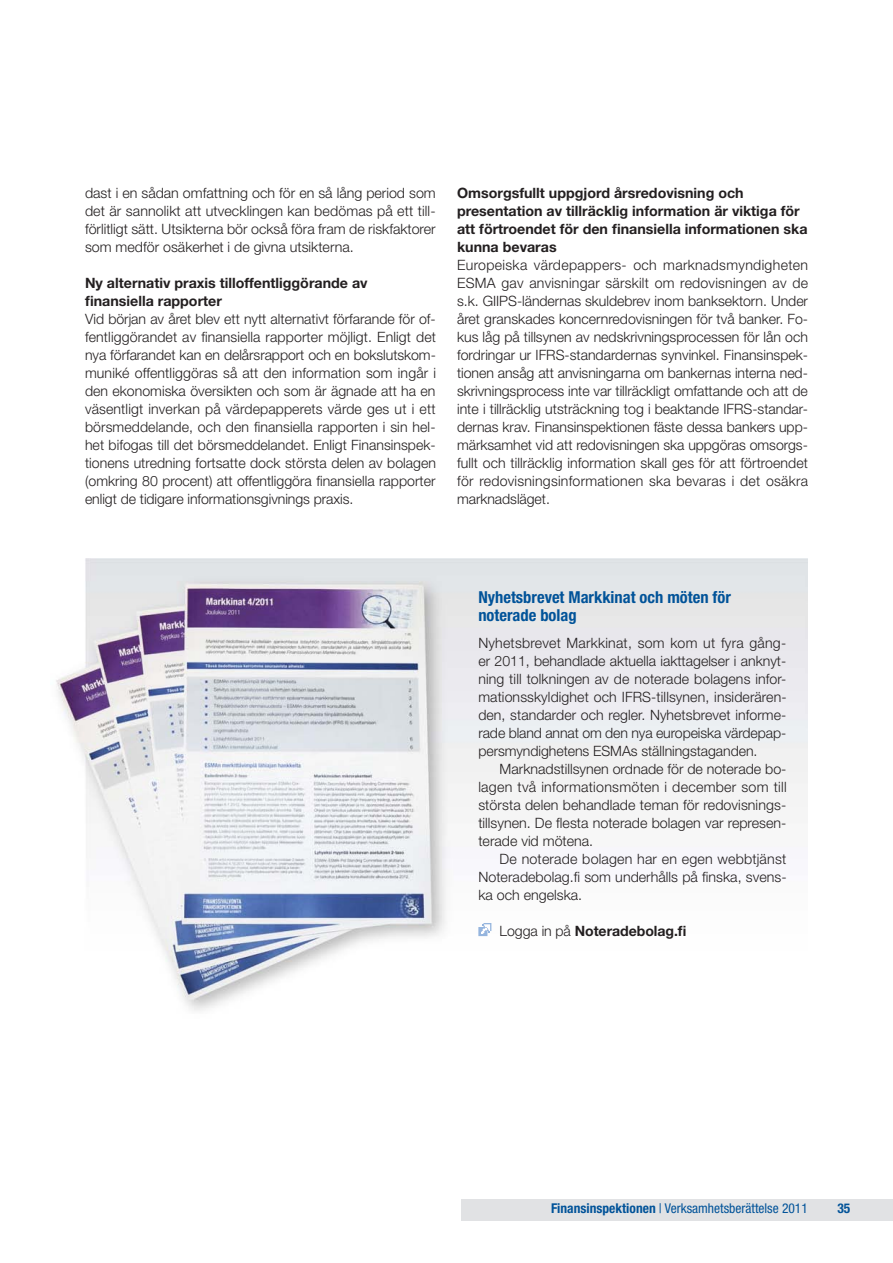
<style>
.page{position:relative;width:893px;height:1263px;background:#fff}
.page>*{position:absolute;margin:0;border:0;box-sizing:border-box;transform-origin:0 0}
.t1{font:700 condensed 16.5px/18px "Helvetica Neue LT Std";color:#015399}
.t2{font:300 14.25px/18px "Helvetica Neue LT Std";color:#231f20;text-align:justify}
.t3{font:700 14.25px/18px "Helvetica Neue LT Std";color:#231f20}
.t4{font:condensed 13.5px "Helvetica Neue LT Std";color:#015399}
.t5{font:700 condensed 13.5px "Helvetica Neue LT Std";color:#015399}
.s1{font-weight:300}
.s2{font-weight:700}
</style>
<div class="page">
<div style="left:461px;top:1199px;width:432px;height:21px;background:#e1e2e4"></div>
<img style="left:56px;top:558px;width:752px;height:453px">
<svg style="left:478px;top:923px;width:13px;height:13px"></svg>
<p class="t2" style="left:85px;top:184px;width:352px">dast i en sådan omfattning och för en så lång period som det är sannolikt att utvecklingen kan bedömas på ett till&shy;förlitligt sätt. Utsikterna bör också föra fram de riskfaktorer som medför osäkerhet i de givna utsikterna.</p>
<p class="t3" style="left:85px;top:274px;width:284px">Ny alternativ praxis tilloffentliggörande av finansiella rapporter</p>
<p class="t2" style="left:85px;top:310px;width:353px">Vid början av året blev ett nytt alternativt förfarande för of&shy;fentliggörandet av finansiella rapporter möjligt. Enligt det nya förfarandet kan en delårsrapport och en bokslutskom&shy;muniké offentliggöras så att den information som ingår i den ekonomiska översikten och som är ägnade att ha en väsentligt inverkan på värdepapperets värde ges ut i ett börsmeddelande, och den finansiella rapporten i sin hel&shy;het bifogas till det börsmeddelandet. Enligt Finansinspek&shy;tionens utredning fortsatte dock största delen av bolagen (omkring 80 procent) att offentliggöra finansiella rapporter enligt de tidigare informationsgivnings praxis.</p>
<p class="t3" style="left:457px;top:184px;width:352px">Omsorgsfullt uppgjord årsredovisning och presentation av tillräcklig information är viktiga för att förtroendet för den finansiella informationen ska kunna bevaras</p>
<p class="t2" style="left:457px;top:256px;width:353px">Europeiska värdepappers- och marknadsmyndigheten ESMA gav anvisningar särskilt om redovisningen av de s.k. GIIPS-ländernas skuldebrev inom banksektorn. Under året granskades koncernredovisningen för två banker. Fo&shy;kus låg på tillsynen av nedskrivningsprocessen för lån och fordringar ur IFRS-standardernas synvinkel. Finansinspek&shy;tionen ansåg att anvisningarna om bankernas interna ned&shy;skrivningsprocess inte var tillräckligt omfattande och att de inte i tillräcklig utsträckning tog i beaktande IFRS-standar&shy;dernas krav. Finansinspektionen fäste dessa bankers upp&shy;märksamhet vid att redovisningen ska uppgöras omsorgs&shy;fullt och tillräcklig information skall ges för att förtroendet för redovisningsinformationen ska bevaras i det osäkra marknadsläget.</p>
<p class="t1" style="left:478px;top:588px;width:254px">Nyhetsbrevet Markkinat och möten för noterade bolag</p>
<p class="t2" style="left:478px;top:634px;width:310px">Nyhetsbrevet Markkinat, som kom ut fyra gång&shy;er 2011, behandlade aktuella iakttagelser i anknyt&shy;ning till tolkningen av de noterade bolagens infor&shy;mationsskyldighet och IFRS-tillsynen, insiderären&shy;den, standarder och regler. Nyhetsbrevet informe&shy;rade bland annat om den nya europeiska värdepap&shy;persmyndighetens ESMAs ställningstaganden.</p>
<p class="t2" style="left:478px;top:760px;width:310px;text-indent:21px">Marknadstillsynen ordnade för de noterade bo&shy;lagen två informationsmöten i december som till största delen behandlade teman för redovisnings&shy;tillsynen. De flesta noterade bolagen var represen&shy;terade vid mötena.</p>
<p class="t2" style="left:478px;top:850px;width:310px;text-indent:21px">De noterade bolagen har en egen webbtjänst Noteradebolag.fi som underhålls på finska, svens&shy;ka och engelska.</p>
<p class="t3" style="left:500px;top:922px;width:188px"><span class="s1">Logga in på</span> Noteradebolag.fi</p>
<p class="t4" style="left:551px;top:1200px;width:258px"><span class="s2">Finansinspektionen</span> | Verksamhetsberättelse 2011</p>
<p class="t5" style="left:837px;top:1200px;width:14px">35</p>
</div>
